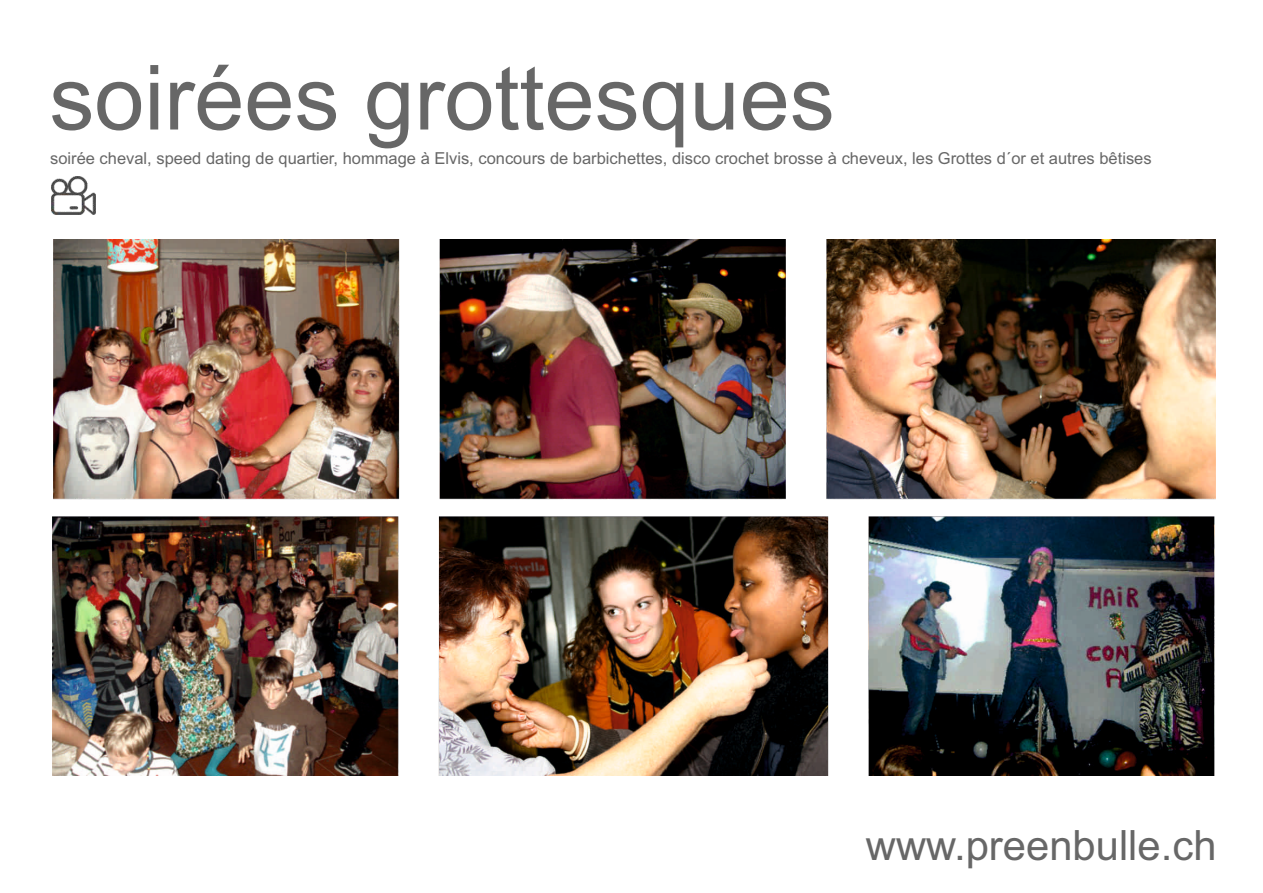
<style>
.page{position:relative;width:1263px;height:893px;background:#fff}
.page>*{position:absolute;margin:0;border:0;box-sizing:border-box;transform-origin:0 0}
.t1{font:90px "Arial";color:#676767}
.t2{font:41.85px "Arial";color:#676767}
.t3{font:16.5px "Arial";color:#676767}
</style>
<div class="page">
<img style="left:52px;top:239px;width:1163px;height:536px">
<img style="left:52px;top:176px;width:43px;height:38px">
<h1 class="t1" style="left:49px;top:64px;width:787px">soirées grottesques</h1>
<p class="t3" style="left:50px;top:152px;width:1103px">soirée cheval, speed dating de quartier, hommage à Elvis, concours de barbichettes, disco crochet brosse à cheveux, les Grottes d´or et autres bêtises</p>
<h2 class="t2" style="left:866px;top:830px;width:352px">www.preenbulle.ch</h2>
</div>
